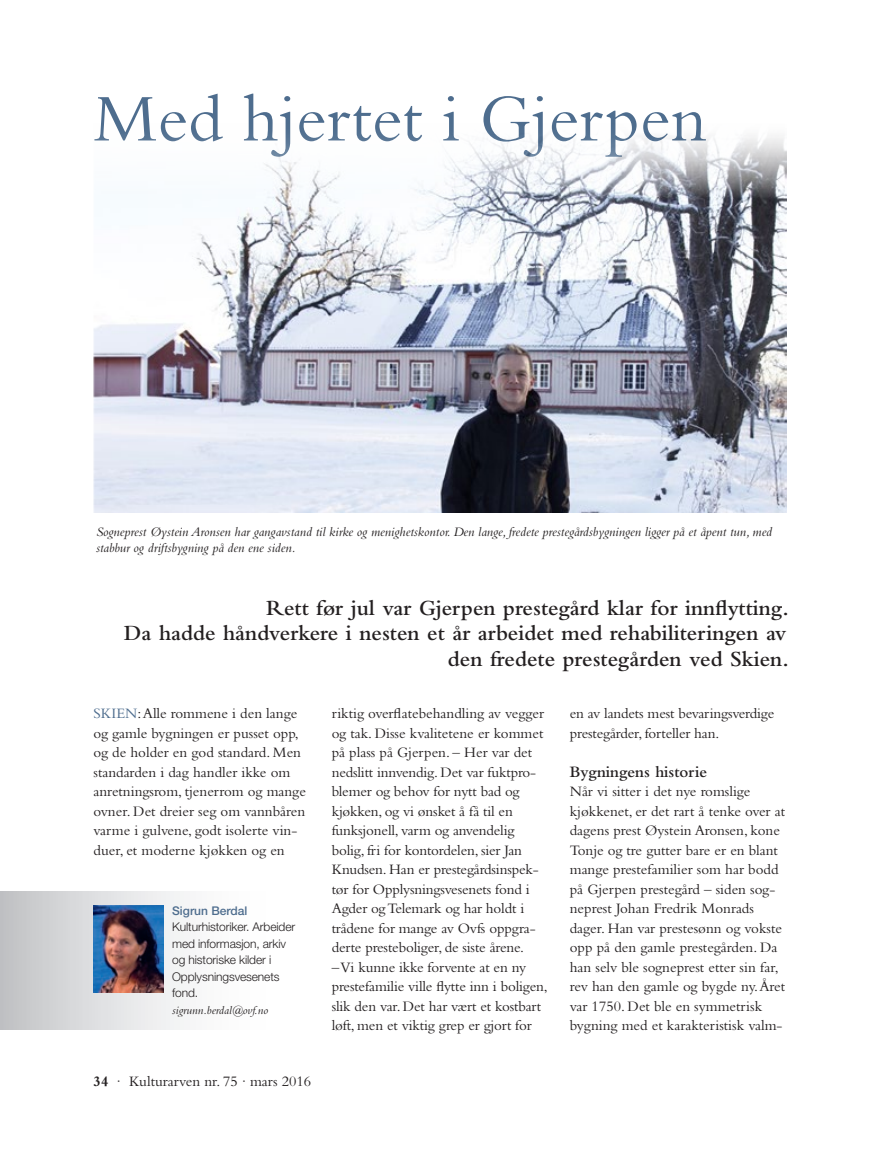
<style>
.page{position:relative;width:893px;height:1149px;background:#fff}
.page>*{position:absolute;margin:0;border:0;box-sizing:border-box;transform-origin:0 0}
.t1{font:69.75px "Bembo Std";color:#4e6d8e}
.t2{font:600 22.5px/25.5px "Bembo Std";color:#231f20;text-align:right}
.t3{font:600 16.5px "Bembo Std";color:#231f20}
.t4{font:15px/19.5px "Bembo Std";color:#231f20}
.t5{font:italic 13.5px/16.5px "Bembo Std";color:#231f20}
.t6{font:300 12px/16.5px "Helvetica Neue LT Std";letter-spacing:-.01em;color:#231f20}
.t7{font:italic 12px "Bembo Std";color:#231f20}
.t8{font:500 12px "Helvetica Neue LT Std";color:#4e6d8e}
.s1{color:#4e6d8e}
.s2{font-weight:700}
</style>
<div class="page">
<div style="left:0;top:891px;width:310px;height:138px;background:linear-gradient(to right,#c8c9cc,#fff)"></div>
<img style="left:94px;top:904px;width:70px;height:88px">
<img style="left:94px;top:135px;width:693px;height:377px">
<h1 class="t1" style="left:94px;top:78px;width:615px">Med hjertet i Gjerpen</h1>
<p class="t5" style="left:96px;top:523px;width:678px">Sogneprest Øystein Aronsen har gangavstand til kirke og menighetskontor. Den lange, fredete prestegårdsbygningen ligger på et åpent tun, med stabbur og driftsbygning på den ene siden.</p>
<h2 class="t2" style="left:124px;top:595px;width:666px">Rett før jul var Gjerpen prestegård klar for innflytting.<br>Da hadde håndverkere i nesten et år arbeidet med rehabiliteringen av den fredete prestegården ved Skien.</h2>
<p class="t4" style="left:94px;top:703px;width:214px"><span class="s1">SKIEN</span>: Alle rommene i den lange og gamle bygningen er pusset opp, og de holder en god standard. Men standarden i dag handler ikke om anretningsrom, tjenerrom og mange ovner. Det dreier seg om vannbåren varme i gulvene, godt isolerte vin&shy;duer, et moderne kjøkken og en</p>
<p class="t8" style="left:172px;top:902px;width:77px">Sigrun Berdal</p>
<p class="t6" style="left:172px;top:918px;width:125px">Kulturhistoriker. Arbeider med informasjon, arkiv og historiske kilder i<br>Opplysningsvesenets fond.</p>
<p class="t7" style="left:172px;top:1003px;width:97px">sigrunn.berdal@ovf.no</p>
<p class="t4" style="left:94px;top:1070px;width:219px"><span class="s2">34</span> · Kulturarven nr. 75 · mars 2016</p>
<p class="t4" style="left:332px;top:703px;width:214px">riktig overflatebehandling av vegger og tak. Disse kvalitetene er kommet på plass på Gjerpen. – Her var det nedslitt innvendig. Det var fuktpro&shy;blemer og behov for nytt bad og kjøkken, og vi ønsket å få til en funksjonell, varm og anvendelig bolig, fri for kontordelen, sier Jan Knudsen. Han er prestegårdsinspek&shy;tør for Opplysningsvesenets fond i Agder og Telemark og har holdt i trådene for mange av Ovfs oppgra&shy;derte presteboliger, de siste årene.</p>
<p class="t4" style="left:332px;top:956px;width:218px">– Vi kunne ikke forvente at en ny prestefamilie ville flytte inn i boligen, slik den var. Det har vært et kostbart løft, men et viktig grep er gjort for</p>
<p class="t4" style="left:570px;top:703px;width:206px">en av landets mest bevaringsverdige prestegårder, forteller han.</p>
<p class="t3" style="left:570px;top:762px;width:139px">Bygningens historie</p>
<p class="t4" style="left:570px;top:781px;width:217px">Når vi sitter i det nye romslige kjøkkenet, er det rart å tenke over at dagens prest Øystein Aronsen, kone Tonje og tre gutter bare er en blant mange prestefamilier som har bodd på Gjerpen prestegård – siden sog&shy;neprest Johan Fredrik Monrads dager. Han var prestesønn og vokste opp på den gamle prestegården. Da han selv ble sogneprest etter sin far, rev han den gamle og bygde ny. Året var 1750. Det ble en symmetrisk bygning med et karakteristisk valm-</p>
</div>
